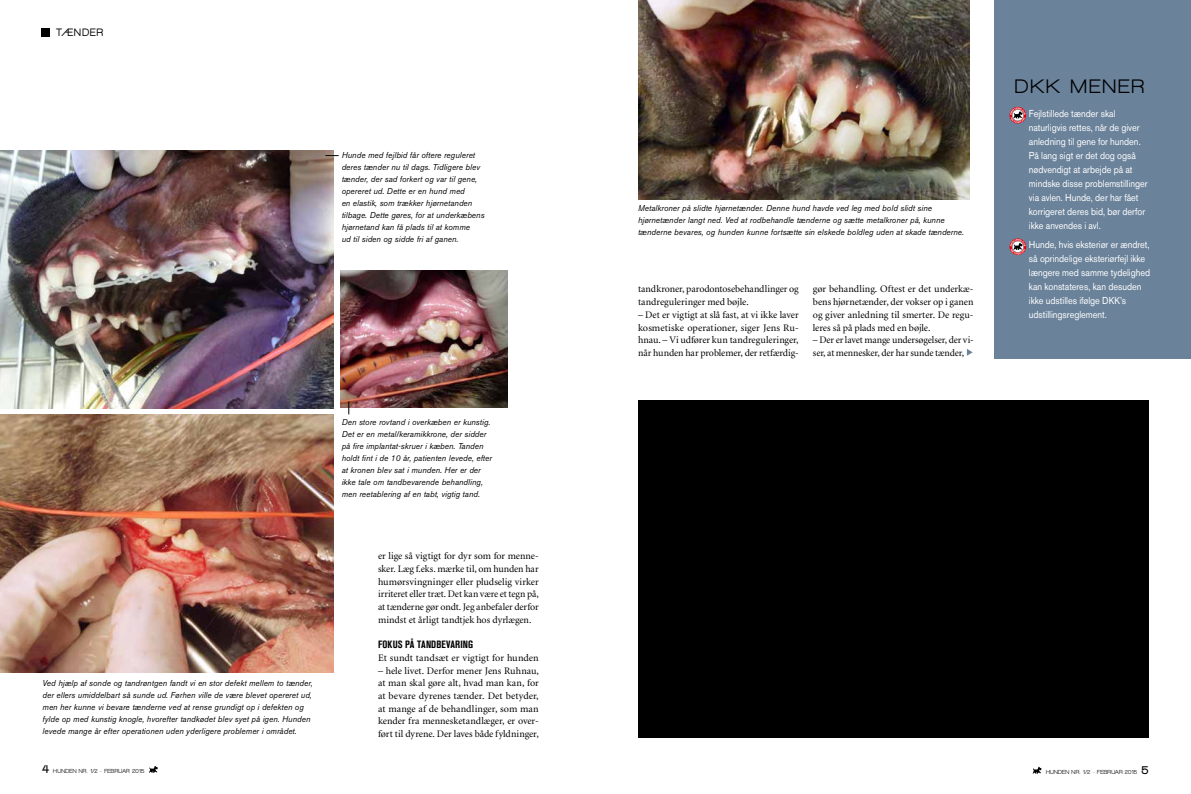
<style>
.page{position:relative;width:1191px;height:794px;background:#fff}
.page>*{position:absolute;margin:0;border:0;box-sizing:border-box;transform-origin:0 0}
.t1{font:800 20px "Walkway";letter-spacing:.105em;color:#000}
.t2{font:11px "Walkway Rounded";letter-spacing:.1em;color:#000}
.t3{font:700 condensed 10.5px "Akzidenz Grotesk BE";letter-spacing:.005em;color:#000}
.t4{font:10px/12.7px "Minion";letter-spacing:-.005em;color:#000;text-align:justify}
.t5{font:10px/14px "Akzidenz Grotesk BE";color:#fff;scale:.9 1}
.t6{font:italic 8.5px/12px "Akzidenz Grotesk BE";letter-spacing:.01em;color:#000;scale:.95 1}
.t7{font:800 6px "Walkway";letter-spacing:.045em;color:#000;scale:.93 1}
.s1{font-weight:900;font-size:12px}
.s2{font-size:7px}
</style>
<div class="page">
<svg style="left:1032px;top:766px;width:9px;height:7px"></svg>
<svg style="left:149px;top:766px;width:9px;height:7px"></svg>
<div style="left:994px;top:0;width:197px;height:359px;background:#6a829a"></div>
<img style="left:0;top:150px;width:333px;height:259px">
<img style="left:0;top:414px;width:333px;height:259px">
<img style="left:638px;top:0;width:331px;height:199px">
<img style="left:341px;top:270px;width:167px;height:137px">
<div style="left:638px;top:400px;width:510px;height:337px;background:#000"></div>
<div style="left:41px;top:28px;width:9px;height:9px;background:#000"></div>
<svg style="left:1009px;top:107px;width:17px;height:16px"></svg>
<svg style="left:1009px;top:238px;width:17px;height:17px"></svg>
<svg style="left:967px;top:349px;width:5px;height:7px"></svg>
<svg style="left:348px;top:401px;width:1px;height:13px"></svg>
<svg style="left:325px;top:155px;width:14px;height:1px"></svg>
<p class="t2" style="left:56px;top:26px;width:48px">TÆNDER</p>
<p class="t6" style="left:342px;top:149px;width:152px">Hunde med fejlbid får oftere reguleret deres tænder nu til dags. Tidligere blev tænder, der sad forkert og var til gene, opereret ud. Dette er en hund med<br>en elastik, som trækker hjørnetanden tilbage. Dette gøres, for at underkæbens hjørnetand kan få plads til at komme<br>ud til siden og sidde fri af ganen.</p>
<p class="t6" style="left:43px;top:677px;width:286px">Ved hjælp af sonde og tandrøntgen fandt vi en stor defekt mellem to tænder, der ellers umiddelbart så sunde ud. Førhen ville de være blevet opereret ud, men her kunne vi bevare tænderne ved at rense grundigt op i defekten og fylde op med kunstig knogle, hvorefter tandkødet blev syet på igen. Hunden levede mange år efter operationen uden yderligere problemer i området.</p>
<p class="t6" style="left:342px;top:415px;width:160px">Den store rovtand i overkæben er kunstig.<br>Det er en metal/keramikkrone, der sidder på fire implantat-skruer i kæben. Tanden holdt fint i de 10 år, patienten levede, efter at kronen blev sat i munden. Her er der ikke tale om tandbevarende behandling, men reetablering af en tabt, vigtig tand.</p>
<p class="t4" style="left:378px;top:550px;width:162px">er lige så vigtigt for dyr som for menne&shy;sker. Læg f.eks. mærke til, om hunden har humørsvingninger eller pludselig virker irriteret eller træt. Det kan være et tegn på, at tænderne gør ondt. Jeg anbefaler derfor mindst et årligt tandtjek hos dyrlægen.</p>
<p class="t3" style="left:378px;top:638px;width:97px">FOKUS PÅ TANDBEVARING</p>
<p class="t4" style="left:378px;top:651px;width:162px">Et sundt tandsæt er vigtigt for hunden</p>
<p class="t4" style="left:378px;top:664px;width:162px">– hele livet. Derfor mener Jens Ruhnau, at man skal gøre alt, hvad man kan, for at bevare dyrenes tænder. Det betyder, at mange af de behandlinger, som man kender fra mennesketandlæger, er over&shy;ført til dyrene. Der laves både fyldninger,</p>
<p class="t6" style="left:638px;top:202px;width:345px">Metalkroner på slidte hjørnetænder. Denne hund havde ved leg med bold slidt sine hjørnetænder langt ned. Ved at rodbehandle tænderne og sætte metalkroner på, kunne tænderne bevares, og hunden kunne fortsætte sin elskede boldleg uden at skade tænderne.</p>
<p class="t4" style="left:638px;top:283px;width:162px">tandkroner, parodontosebehandlinger og tandreguleringer med bøjle.</p>
<p class="t4" style="left:638px;top:309px;width:162px">– Det er vigtigt at slå fast, at vi ikke laver kosmetiske operationer, siger Jens Ru&shy;hnau. – Vi udfører kun tandreguleringer, når hunden har problemer, der retfærdig-</p>
<p class="t4" style="left:813px;top:283px;width:162px">gør behandling. Oftest er det underkæ&shy;bens hjørnetænder, der vokser op i ganen og giver anledning til smerter. De regu&shy;leres så på plads med en bøjle.</p>
<p class="t4" style="left:813px;top:334px;width:162px">– Der er lavet mange undersøgelser, der vi&shy;ser, at mennesker, der har sunde tænder,</p>
<h1 class="t1" style="left:1014px;top:75px;width:131px">DKK MENER</h1>
<p class="t5" style="left:1029px;top:106px;width:133px;text-indent:-9px">• Fejlstillede tænder skal naturligvis rettes, når de giver anledning til gene for hunden.<br>På lang sigt er det dog også nødvendigt at arbejde på at mindske disse problemstillinger via avlen. Hunde, der har fået korrigeret deres bid, bør derfor ikke anvendes i avl.</p>
<p class="t5" style="left:1029px;top:238px;width:136px;text-indent:-9px">• Hunde, hvis eksteriør er ændret, så oprindelige eksteriørfejl ikke længere med samme tydelighed kan konstateres, kan desuden ikke udstilles ifølge DKK’s udstillingsreglement.</p>
<p class="t7" style="left:43px;top:767px;width:111px"><span class="s1">4</span> HUNDEN NR. 1/2 <span class="s2">-</span> FEBRUAR 2015</p>
<p class="t7" style="left:1046px;top:768px;width:112px">HUNDEN NR. 1/2 <span class="s2">-</span> FEBRUAR 2015 <span class="s1">5</span></p>
</div>
